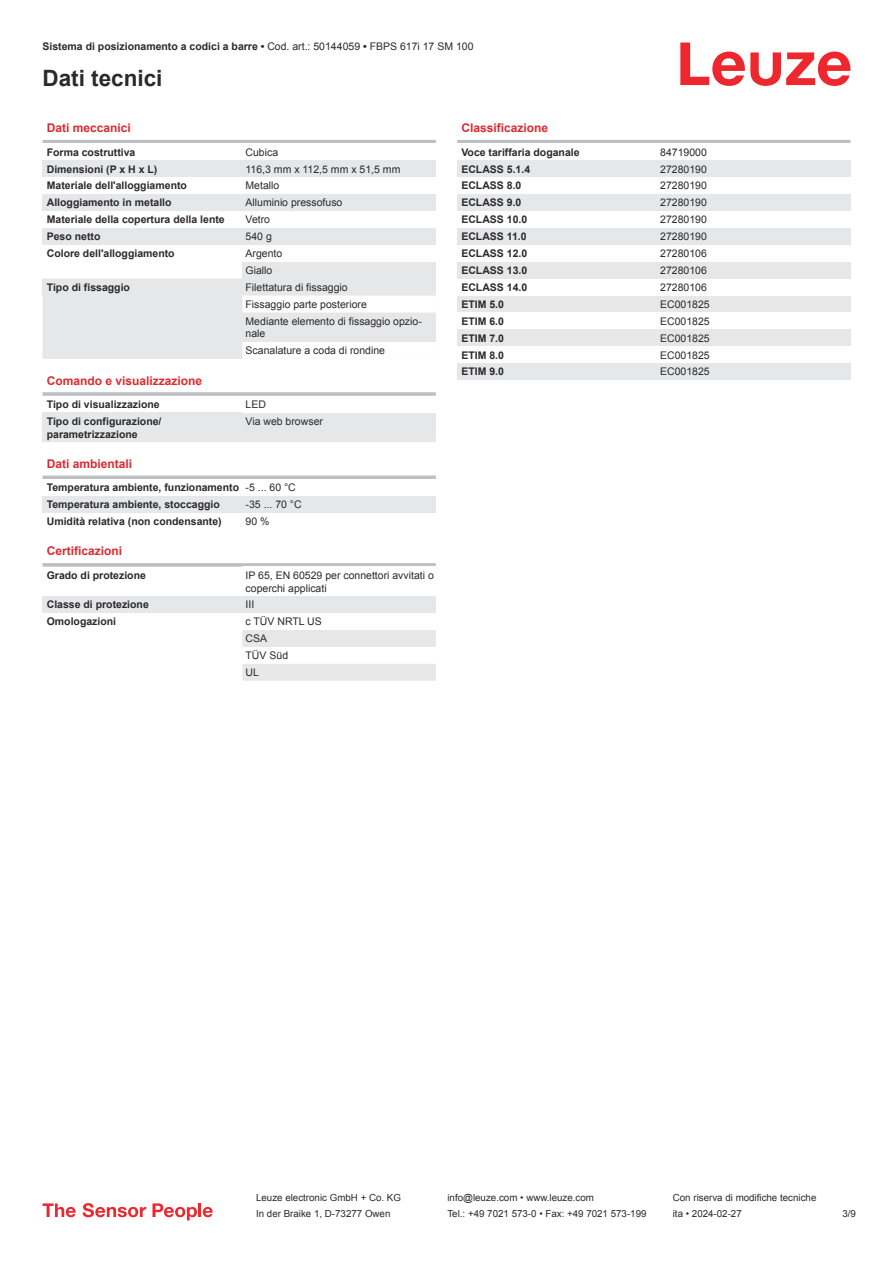
<style>
.page{position:relative;width:893px;height:1263px;background:#fff}
.page>*{position:absolute;margin:0;border:0;box-sizing:border-box;transform-origin:0 0}
.t1{font:700 22.5px "Arial";color:#2b292a}
.t2{font:700 12px "Arial";color:#db2a30}
.t3{font:700 10.5px/12.6px "Arial";color:#2b292a}
.t4{font:10.5px/17px "Arial";color:#2b292a}
.t5{font:9.75px "Arial";color:#2b292a}
.s1{font-weight:400}
</style>
<div class="page">
<svg style="left:680px;top:43px;width:170px;height:43px"></svg>
<svg style="left:43px;top:296px;width:393px;height:146px;fill:#e6e7e9"></svg>
<hr style="left:43px;top:140px;width:393px;height:3px;background:#bdbfc1">
<div style="left:43px;top:160px;width:199px;height:17px;background:#e6e7e9"></div>
<div style="left:242px;top:160px;width:194px;height:17px;background:#e6e7e9"></div>
<div style="left:43px;top:194px;width:199px;height:17px;background:#e6e7e9"></div>
<div style="left:242px;top:194px;width:194px;height:17px;background:#e6e7e9"></div>
<div style="left:43px;top:228px;width:199px;height:17px;background:#e6e7e9"></div>
<div style="left:242px;top:228px;width:194px;height:17px;background:#e6e7e9"></div>
<div style="left:242px;top:262px;width:194px;height:17px;background:#e6e7e9"></div>
<div style="left:43px;top:279px;width:199px;height:17px;background:#e6e7e9"></div>
<svg style="left:242px;top:279px;width:194px;height:80px"></svg>
<div style="left:43px;top:376px;width:393px;height:18px;background:#fff"></div>
<hr style="left:43px;top:392px;width:393px;height:4px;background:#c7c9cb">
<div style="left:43px;top:396px;width:199px;height:17px;background:#fff"></div>
<div style="left:242px;top:396px;width:194px;height:17px;background:#fff"></div>
<div style="left:43px;top:413px;width:199px;height:29px;background:#e6e7e9"></div>
<div style="left:242px;top:413px;width:194px;height:17px;background:#e6e7e9"></div>
<svg style="left:43px;top:475px;width:393px;height:4px;background:#c5c7c9"></svg>
<div style="left:43px;top:496px;width:199px;height:17px;background:#e6e7e9"></div>
<div style="left:242px;top:496px;width:194px;height:17px;background:#e6e7e9"></div>
<svg style="left:43px;top:563px;width:393px;height:4px;background:#c9cbcc"></svg>
<div style="left:43px;top:596px;width:199px;height:17px;background:#e6e7e9"></div>
<div style="left:242px;top:596px;width:194px;height:17px;background:#e6e7e9"></div>
<svg style="left:242px;top:630px;width:194px;height:51px"></svg>
<hr style="left:457px;top:140px;width:393px;height:3px;background:#bdbfc1">
<div style="left:457px;top:160px;width:200px;height:17px;background:#e6e7e9"></div>
<div style="left:657px;top:160px;width:193px;height:17px;background:#e6e7e9"></div>
<div style="left:457px;top:194px;width:200px;height:17px;background:#e6e7e9"></div>
<div style="left:657px;top:194px;width:193px;height:17px;background:#e6e7e9"></div>
<div style="left:457px;top:228px;width:200px;height:17px;background:#e6e7e9"></div>
<div style="left:657px;top:228px;width:193px;height:17px;background:#e6e7e9"></div>
<div style="left:457px;top:262px;width:200px;height:17px;background:#e6e7e9"></div>
<div style="left:657px;top:262px;width:193px;height:17px;background:#e6e7e9"></div>
<div style="left:457px;top:296px;width:200px;height:16px;background:#e6e7e9"></div>
<div style="left:657px;top:296px;width:193px;height:16px;background:#e6e7e9"></div>
<div style="left:457px;top:329px;width:200px;height:17px;background:#e6e7e9"></div>
<div style="left:657px;top:329px;width:193px;height:17px;background:#e6e7e9"></div>
<div style="left:457px;top:363px;width:200px;height:17px;background:#e6e7e9"></div>
<div style="left:657px;top:363px;width:193px;height:17px;background:#e6e7e9"></div>
<svg style="left:43px;top:1203px;width:33px;height:14px"></svg>
<svg style="left:83px;top:1203px;width:63px;height:14px"></svg>
<svg style="left:153px;top:1203px;width:44px;height:17px"></svg>
<hr style="left:198px;top:1203px;width:3px;height:14px;background:#ed272d">
<svg style="left:203px;top:1207px;width:10px;height:10px"></svg>
<p class="t3" style="left:43px;top:41px;width:433px">Sistema di posizionamento a codici a barre • <span class="s1">Cod. art.: 50144059</span> • <span class="s1">FBPS 617i 17 SM 100</span></p>
<h1 class="t1" style="left:43px;top:70px;width:122px">Dati tecnici</h1>
<p class="t2" style="left:47px;top:123px;width:86px">Dati meccanici</p>
<p class="t3" style="left:47px;top:147px;width:90px">Forma costruttiva</p>
<p class="t4" style="left:246px;top:144px;width:34px">Cubica</p>
<p class="t3" style="left:47px;top:164px;width:112px">Dimensioni (P x H x L)</p>
<p class="t4" style="left:246px;top:161px;width:156px">116,3 mm x 112,5 mm x 51,5 mm</p>
<p class="t3" style="left:47px;top:180px;width:142px">Materiale dell'alloggiamento</p>
<p class="t4" style="left:246px;top:178px;width:35px">Metallo</p>
<p class="t3" style="left:47px;top:197px;width:126px">Alloggiamento in metallo</p>
<p class="t4" style="left:246px;top:195px;width:98px">Alluminio pressofuso</p>
<p class="t3" style="left:47px;top:214px;width:179px">Materiale della copertura della lente</p>
<p class="t4" style="left:246px;top:212px;width:26px">Vetro</p>
<p class="t3" style="left:47px;top:231px;width:55px">Peso netto</p>
<p class="t4" style="left:246px;top:229px;width:28px">540 g</p>
<p class="t3" style="left:47px;top:248px;width:129px">Colore dell'alloggiamento</p>
<p class="t4" style="left:246px;top:246px;width:38px">Argento<br>Giallo</p>
<p class="t3" style="left:47px;top:282px;width:85px">Tipo di fissaggio</p>
<p class="t4" style="left:246px;top:280px;width:178px">Filettatura di fissaggio<br>Fissaggio parte posteriore<br>Mediante elemento di fissaggio opzio-</p>
<p class="t4" style="left:246px;top:326px;width:141px">nale<br>Scanalature a coda di rondine</p>
<p class="t2" style="left:47px;top:376px;width:157px">Comando e visualizzazione</p>
<p class="t3" style="left:47px;top:399px;width:115px">Tipo di visualizzazione</p>
<p class="t4" style="left:246px;top:397px;width:22px">LED</p>
<p class="t3" style="left:47px;top:416px;width:116px">Tipo di configurazione/ parametrizzazione</p>
<p class="t4" style="left:246px;top:414px;width:79px">Via web browser</p>
<p class="t2" style="left:47px;top:459px;width:87px">Dati ambientali</p>
<p class="t3" style="left:47px;top:480px;width:251px;line-height:17px">Temperatura ambiente, funzionamento <span class="s1">-5 ... 60 °C<br></span>Temperatura ambiente, stoccaggio</p>
<p class="t2" style="left:461px;top:123px;width:88px">Classificazione</p>
<p class="t3" style="left:461px;top:147px;width:120px">Voce tariffaria doganale</p>
<p class="t4" style="left:660px;top:144px;width:48px">84719000</p>
<p class="t3" style="left:461px;top:164px;width:70px">ECLASS 5.1.4</p>
<p class="t4" style="left:660px;top:161px;width:48px">27280190</p>
<p class="t3" style="left:461px;top:180px;width:62px">ECLASS 8.0</p>
<p class="t4" style="left:660px;top:178px;width:48px">27280190</p>
<p class="t3" style="left:461px;top:197px;width:62px">ECLASS 9.0</p>
<p class="t4" style="left:660px;top:195px;width:48px">27280190</p>
<p class="t3" style="left:461px;top:214px;width:67px">ECLASS 10.0</p>
<p class="t4" style="left:660px;top:212px;width:48px">27280190</p>
<p class="t3" style="left:461px;top:231px;width:67px">ECLASS 11.0</p>
<p class="t4" style="left:660px;top:229px;width:48px">27280190</p>
<p class="t3" style="left:461px;top:248px;width:67px">ECLASS 12.0</p>
<p class="t4" style="left:660px;top:246px;width:48px">27280106</p>
<p class="t3" style="left:461px;top:265px;width:67px">ECLASS 13.0</p>
<p class="t4" style="left:660px;top:263px;width:48px">27280106</p>
<p class="t3" style="left:461px;top:282px;width:67px">ECLASS 14.0</p>
<p class="t4" style="left:660px;top:280px;width:48px">27280106</p>
<p class="t3" style="left:461px;top:299px;width:44px">ETIM 5.0</p>
<p class="t4" style="left:660px;top:297px;width:51px">EC001825</p>
<p class="t3" style="left:461px;top:316px;width:44px">ETIM 6.0</p>
<p class="t4" style="left:660px;top:313px;width:51px">EC001825</p>
<p class="t3" style="left:461px;top:333px;width:44px">ETIM 7.0</p>
<p class="t4" style="left:660px;top:330px;width:51px">EC001825</p>
<p class="t3" style="left:461px;top:349px;width:44px">ETIM 8.0</p>
<p class="t4" style="left:660px;top:347px;width:51px">EC001825</p>
<p class="t3" style="left:461px;top:366px;width:44px">ETIM 9.0</p>
<p class="t4" style="left:660px;top:364px;width:51px">EC001825</p>
<p class="t4" style="left:246px;top:497px;width:58px">-35 ... 70 °C</p>
<p class="t3" style="left:47px;top:516px;width:177px">Umidità relativa (non condensante)</p>
<p class="t4" style="left:246px;top:514px;width:25px">90 %</p>
<p class="t2" style="left:47px;top:547px;width:77px">Certificazioni</p>
<p class="t3" style="left:47px;top:570px;width:101px">Grado di protezione</p>
<p class="t4" style="left:246px;top:570px;width:190px;line-height:12.6px">IP 65, EN 60529 per connettori avvitati o coperchi applicati</p>
<p class="t3" style="left:47px;top:599px;width:104px">Classe di protezione</p>
<p class="t4" style="left:246px;top:597px;width:10px">III</p>
<p class="t3" style="left:47px;top:616px;width:71px">Omologazioni</p>
<p class="t4" style="left:246px;top:614px;width:78px">c TÜV NRTL US<br>CSA<br>TÜV Süd<br>UL</p>
<p class="t5" style="left:256px;top:1194px;width:146px">Leuze electronic GmbH + Co. KG</p>
<p class="t5" style="left:447px;top:1194px;width:148px">info@leuze.com • www.leuze.com</p>
<p class="t5" style="left:673px;top:1194px;width:145px">Con riserva di modifiche tecniche</p>
<p class="t5" style="left:256px;top:1210px;width:136px">In der Braike 1, D-73277 Owen</p>
<p class="t5" style="left:447px;top:1210px;width:201px">Tel.: +49 7021 573-0 • Fax: +49 7021 573-199</p>
<p class="t5" style="left:673px;top:1210px;width:70px">ita • 2024-02-27</p>
<p class="t5" style="left:842px;top:1210px;width:15px">3 /9</p>
</div>
